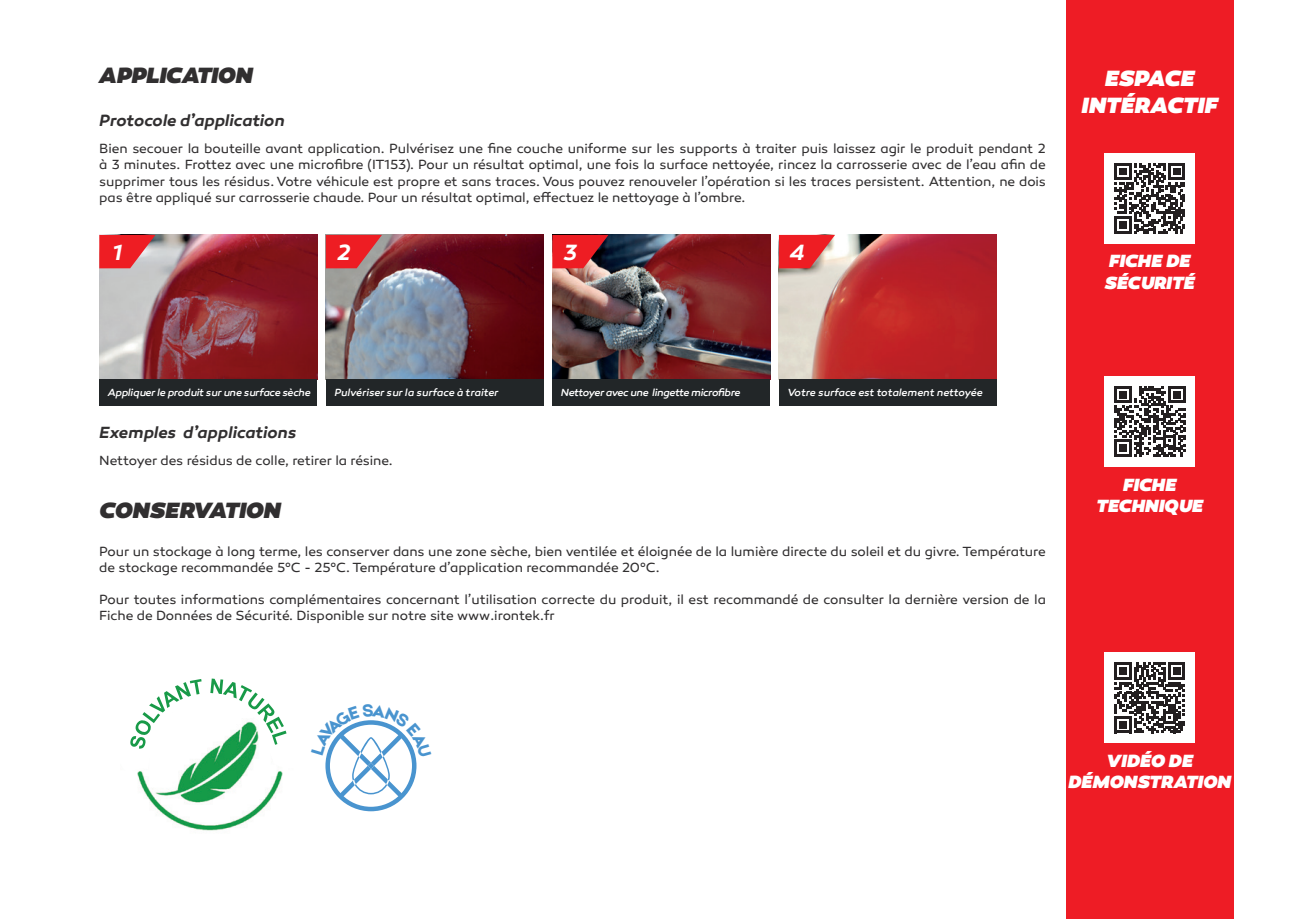
<style>
.page{position:relative;width:1289px;height:919px;background:#fff}
.page>*{position:absolute;margin:0;border:0;box-sizing:border-box;transform-origin:0 0}
.t1{font:italic 900 22.5px "Canaro";color:#312f30}
.t2{font:italic 900 22.5px/27px "Canaro";color:#fff;text-align:center}
.t3{font:italic 600 22.5px "Canaro";color:#fff}
.t4{font:italic 900 18px/21.6px "Canaro";color:#fff;text-align:center}
.t5{font:italic 600 16.5px "Canaro";letter-spacing:-.005em;color:#312f30}
.t6{font:13.5px/16.2px "Canaro";letter-spacing:-.005em;color:#312f30}
.t7{font:italic 500 10.5px "Canaro";letter-spacing:-.02em;color:#fff}
</style>
<div class="page">
<div style="left:1066px;top:0;width:167px;height:918px;background:#ee1c25"></div>
<div style="left:1104px;top:153px;width:90px;height:90px;background:#fff"></div>
<div style="left:1104px;top:376px;width:90px;height:90px;background:#fff"></div>
<div style="left:1104px;top:652px;width:90px;height:90px;background:#fff"></div>
<img style="left:137px;top:774px;width:146px;height:57px">
<svg style="left:130px;top:678px;width:157px;height:96px"></svg>
<img style="left:99px;top:235px;width:218px;height:144px">
<div style="left:99px;top:379px;width:218px;height:26px;background:#222628"></div>
<svg style="left:99px;top:235px;width:56px;height:33px;background:#e54348"></svg>
<img style="left:326px;top:235px;width:218px;height:144px">
<div style="left:326px;top:379px;width:218px;height:26px;background:#222628"></div>
<svg style="left:326px;top:235px;width:56px;height:33px;background:#da3539"></svg>
<img style="left:552px;top:235px;width:218px;height:144px">
<div style="left:552px;top:379px;width:218px;height:26px;background:#222628"></div>
<svg style="left:552px;top:235px;width:56px;height:33px;background:#c52228"></svg>
<img style="left:779px;top:235px;width:217px;height:144px">
<div style="left:779px;top:379px;width:217px;height:26px;background:#222628"></div>
<svg style="left:779px;top:235px;width:56px;height:33px;background:#ea4648"></svg>
<svg style="left:1114px;top:163px;width:71px;height:70px"></svg>
<svg style="left:1114px;top:386px;width:71px;height:71px"></svg>
<svg style="left:1114px;top:662px;width:71px;height:71px"></svg>
<svg style="left:325px;top:720px;width:92px;height:91px"></svg>
<h1 class="t1" style="left:99px;top:60px;width:155px">APPLICATION</h1>
<p class="t5" style="left:99px;top:110px;width:187px">Protocole d’application</p>
<p class="t6" style="left:99px;top:141px;width:948px;text-align:justify">Bien secouer la bouteille avant application. Pulvérisez une fine couche uniforme sur les supports à traiter puis laissez agir le produit pendant 2 à 3 minutes. Frottez avec une microfibre (IT153). Pour un résultat optimal, une fois la surface nettoyée, rincez la carrosserie avec de l’eau afin de supprimer tous les résidus. Votre véhicule est propre et sans traces. Vous pouvez renouveler l’opération si les traces persistent. Attention, ne dois pas être appliqué sur carrosserie chaude. Pour un résultat optimal, effectuez le nettoyage à l’ombre.</p>
<h1 class="t3" style="left:112px;top:238px;width:11px">1</h1>
<h1 class="t3" style="left:337px;top:238px;width:15px">2</h1>
<h1 class="t3" style="left:563px;top:238px;width:15px">3</h1>
<h1 class="t3" style="left:789px;top:238px;width:16px">4</h1>
<h1 class="t2" style="left:1081px;top:65px;width:137px">ESPACE<br>INTÉRACTIF</h1>
<h2 class="t4" style="left:1104px;top:250px;width:92px;text-align:left">FICHE DE<br>SÉCURITÉ</h2>
<p class="t7" style="left:108px;top:386px;width:204px">Appliquer le produit sur une surface sèche</p>
<p class="t7" style="left:334px;top:386px;width:166px">Pulvériser sur la surface à traiter</p>
<p class="t5" style="left:99px;top:422px;width:199px">Exemples d’applications</p>
<p class="t6" style="left:99px;top:452px;width:295px">Nettoyer des résidus de colle, retirer la résine.</p>
<p class="t7" style="left:561px;top:386px;width:181px">Nettoyer avec une lingette microfibre</p>
<p class="t7" style="left:787px;top:386px;width:197px">Votre surface est totalement nettoyée</p>
<h1 class="t1" style="left:99px;top:495px;width:183px">CONSERVATION</h1>
<p class="t6" style="left:99px;top:543px;width:948px">Pour un stockage à long terme, les conserver dans une zone sèche, bien ventilée et éloignée de la lumière directe du soleil et du givre. Température de stockage recommandée 5°C - 25°C. Température d’application recommandée 20°C.</p>
<p class="t6" style="left:99px;top:591px;width:948px">Pour toutes informations complémentaires concernant l’utilisation correcte du produit, il est recommandé de consulter la dernière version de la<br>Fiche de Données de Sécurité. Disponible sur notre site www.irontek.fr</p>
<h2 class="t4" style="left:1096px;top:473px;width:108px">FICHE<br>TECHNIQUE</h2>
<h2 class="t4" style="left:1068px;top:749px;width:164px">VIDÉO DE<br>DÉMONSTRATION</h2>
</div>
